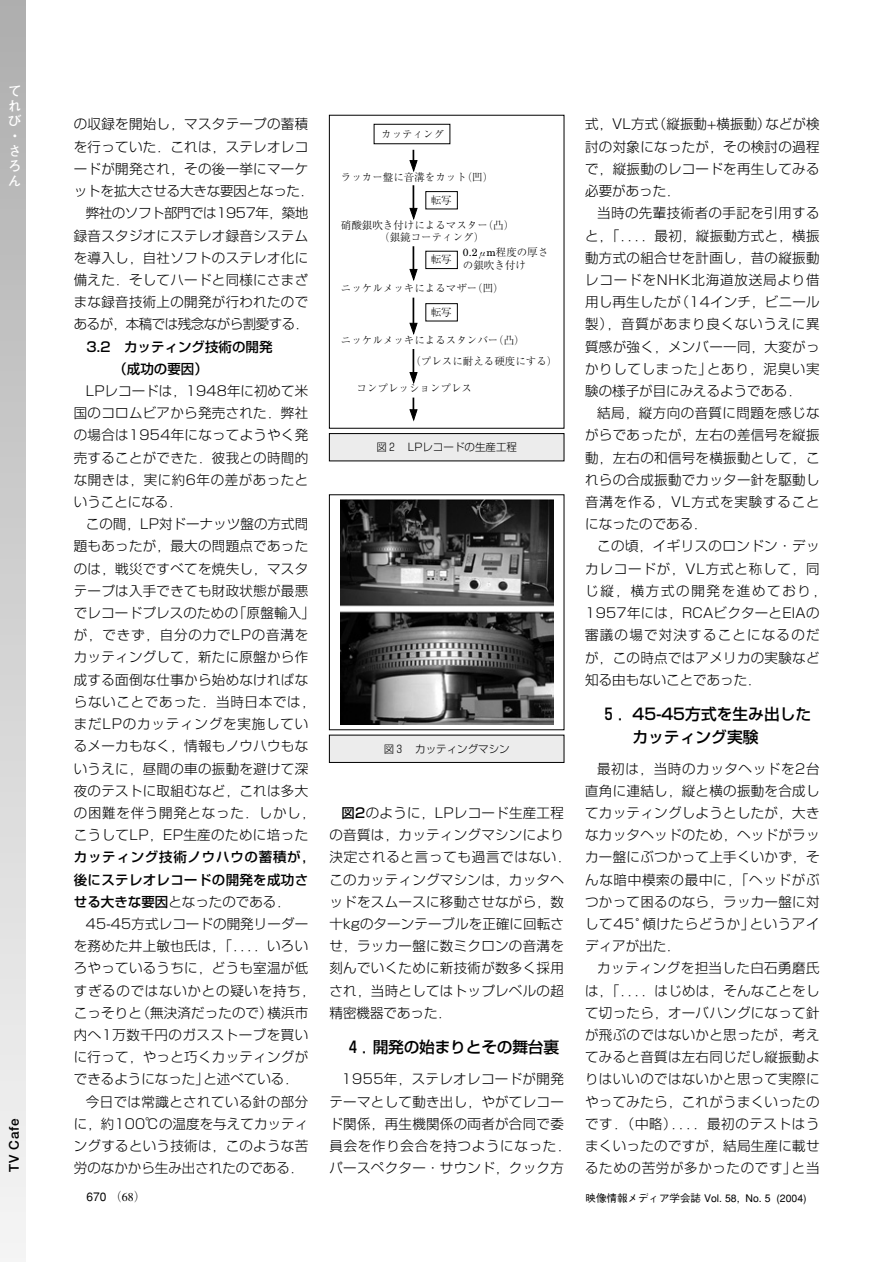
<style>
.page{position:relative;width:893px;height:1262px;background:#fff}
.page>*{position:absolute;margin:0;border:0;box-sizing:border-box;transform-origin:0 0}
.t1{font:500 15.75px/23.7px "Shin Go";color:#000}
.t2{font:300 13.5px/22.2px "Shin Go";letter-spacing:.02em;color:#000;text-align:justify}
.t3{font:500 13.5px/22.2px "Shin Go";letter-spacing:.02em;color:#000}
.t4{font:500 13.5px/22.2px "Shin Go";color:#000}
.t5{font:700 13.5px/15px "Futo Go B101";color:#fff;text-align:justify}
.t6{font:700 13.5px "Futo Go B101";letter-spacing:.055em;color:#000}
.t7{font:300 12px "Ryumin";color:#000}
.t8{font:300 10.5px/20.7px "Ryumin";color:#000}
.t9{font:500 10.5px "Gothic BBB";color:#000}
.t10{font:300 10.5px "Shin Go";color:#000}
.s1{font-weight:300}
.s2{font-family:"New Century Schlbk";font-weight:400}
.s3{font-weight:500}
.s4{font-family:"Gothic BBB";font-weight:500}
</style>
<div class="page">
<div style="left:0;top:0;width:26px;height:1262px;background:linear-gradient(to bottom,#aeaeae,#f5f5f5)"></div>
<img style="left:340px;top:500px;width:213px;height:224px">
<div style="left:329px;top:735px;width:235px;height:27px;background:#ececec"></div>
<div style="left:329px;top:734px;width:235px;height:29px;border:1px solid #000"></div>
<hr style="left:412px;top:349px;width:2px;height:28px;background:#000">
<svg style="left:410px;top:397px;width:7px;height:23px"></svg>
<svg style="left:410px;top:372px;width:7px;height:11px"></svg>
<svg style="left:373px;top:124px;width:85px;height:210px"></svg>
<div style="left:329px;top:433px;width:235px;height:28px;background:#ececec"></div>
<div style="left:329px;top:433px;width:235px;height:28px;border:1px solid #000"></div>
<p class="t5" style="left:8px;top:85px;width:15px">てれび・さろん</p>
<p class="t6" style="left:9px;top:1172px;width:55px;rotate:-90deg">TV Cafe</p>
<p class="t2" style="left:74px;top:115px;width:241px;text-align:center">の収録を開始し，マスタテープの蓄積を行っていた．これは，ステレオレコードが開発され，その後一挙にマーケットを拡大させる大きな要因となった．弊社のソフト部門では1957年，築地<br>録音スタジオにステレオ録音システムを導入し，自社ソフトのステレオ化に備えた．そしてハードと同様にさまざまな録音技術上の開発が行われたのであるが，本稿では残念ながら割愛する．</p>
<p class="t4" style="left:113px;top:337px;width:161px;text-indent:-27px">3.2 カッティング技術の開発（成功の要因）</p>
<p class="t2" style="left:74px;top:381px;width:236px;text-indent:12px">LPレコードは，1948年に初めて米国のコロムビアから発売された．弊社の場合は1954年になってようやく発売することができた．彼我との時間的な開きは，実に約6年の差があったということになる．</p>
<p class="t2" style="left:74px;top:515px;width:243px;text-align:center">この間，LP対ドーナッツ盤の方式問<br>題もあったが，最大の問題点であったのは，戦災ですべてを焼失し，マスタテープは入手できても財政状態が最悪でレコードプレスのための「原盤輸入」が，できず，自分の力でLPの音溝をカッティングして，新たに原盤から作成する面倒な仕事から始めなければならないことであった．当時日本では，まだLPのカッティングを実施しているメーカもなく，情報もノウハウもないうえに，昼間の車の振動を避けて深夜のテストに取組むなど，これは多大の困難を伴う開発となった．しかし，こうしてLP，EP生産のために培った</p>
<p class="t3" style="left:74px;top:847px;width:243px">カッティング技術ノウハウの蓄積が，後にステレオレコードの開発を成功させる大きな要因<span class="s1">となったのである．</span></p>
<p class="t2" style="left:74px;top:914px;width:243px;text-align:left;text-indent:12px">45-45方式レコードの開発リーダーを務めた井上敏也氏は，「．．．．いろいろやっているうちに，どうも室温が低すぎるのではないかとの疑いを持ち，こっそりと（無決済だったので）横浜市内へ1万数千円のガスストーブを買いに行って，やっと巧くカッティングができるようになった」と述べている．</p>
<p class="t2" style="left:74px;top:1092px;width:236px;text-indent:12px">今日では常識とされている針の部分に，約100℃の温度を与えてカッティングするという技術は，このような苦労のなかから生み出されたのである．</p>
<p class="t8" style="left:381px;top:125px;width:65px">カッティング</p>
<p class="t8" style="left:341px;top:168px;width:154px">ラッカー盤に音溝をカット（凹）</p>
<p class="t8" style="left:431px;top:191px;width:22px">転写</p>
<p class="t8" style="left:341px;top:216px;width:175px">硝酸銀吹き付けによるマスター（凸）</p>
<p class="t8" style="left:379px;top:228px;width:106px">（銀鏡コーティング）</p>
<p class="t8" style="left:431px;top:250px;width:22px">転写</p>
<p class="t8" style="left:463px;top:247px;width:87px;line-height:12.8px"><span class="s2">0.2</span>μ<span class="s2">m</span>程度の厚さの銀吹き付け</p>
<p class="t8" style="left:341px;top:279px;width:164px">ニッケルメッキによるマザー（凹）</p>
<p class="t8" style="left:431px;top:303px;width:22px">転写</p>
<p class="t8" style="left:410px;top:331px;width:148px;text-indent:-69px">ニッケルメッキによるスタンバー（凸）<br>（プレスに耐える硬度にする）</p>
<p class="t8" style="left:356px;top:379px;width:117px">コンプレッションプレス</p>
<p class="t10" style="left:376px;top:443px;width:142px">図２　LPレコードの生産工程</p>
<p class="t10" style="left:383px;top:744px;width:127px">図３　カッティングマシン</p>
<p class="t2" style="left:329px;top:803px;width:243px;text-align:left;text-indent:12px"><span class="s3">図2</span>のように，LPレコード生産工程の音質は，カッティングマシンにより決定されると言っても過言ではない．このカッティングマシンは，カッタヘッドをスムースに移動させながら，数十kgのターンテーブルを正確に回転させ，ラッカー盤に数ミクロンの音溝を刻んでいくために新技術が数多く採用され，当時としてはトップレベルの超精密機器であった．</p>
<p class="t1" style="left:345px;top:1036px;width:215px">４．開発の始まりとその舞台裏</p>
<p class="t2" style="left:329px;top:1070px;width:243px;text-align:center">1955年，ステレオレコードが開発<br>テーマとして動き出し，やがてレコード関係，再生機関係の両者が合同で委員会を作り会合を持つようになった．パースペクター・サウンド，クック方</p>
<p class="t2" style="left:585px;top:115px;width:236px">式，VL方式（縦振動+横振動）などが検討の対象になったが，その検討の過程で，縦振動のレコードを再生してみる必要があった．</p>
<p class="t2" style="left:585px;top:204px;width:236px;text-indent:12px">当時の先輩技術者の手記を引用すると，「．．．．最初，縦振動方式と，横振動方式の組合せを計画し，昔の縦振動レコードをNHK北海道放送局より借用し再生したが（14インチ，ビニール製），音質があまり良くないうえに異質感が強く，メンバー一同，大変がっかりしてしまった」とあり，泥臭い実験の様子が目にみえるようである．</p>
<p class="t2" style="left:585px;top:404px;width:236px;text-indent:12px">結局，縦方向の音質に問題を感じながらであったが，左右の差信号を縦振動，左右の和信号を横振動として，これらの合成振動でカッター針を駆動し音溝を作る，VL方式を実験することになったのである．</p>
<p class="t2" style="left:585px;top:537px;width:243px;text-align:left;text-indent:12px">この頃，イギリスのロンドン・デッカレコードが，VL方式と称して，同じ縦，横方式の開発を進めており，<br>1957年には，RCAビクターとEIAの審議の場で対決することになるのだが，この時点ではアメリカの実験など知る由もないことであった．</p>
<p class="t1" style="left:632px;top:703px;width:180px;text-indent:-32px">５．45-45方式を生み出したカッティング実験</p>
<p class="t2" style="left:585px;top:759px;width:236px;text-indent:12px">最初は，当時のカッタヘッドを2台直角に連結し，縦と横の振動を合成してカッティングしようとしたが，大きなカッタヘッドのため，ヘッドがラッカー盤にぶつかって上手くいかず，そんな暗中模索の最中に，「ヘッドがぶつかって困るのなら，ラッカー盤に対して45ﾟ傾けたらどうか」というアイディアが出た．</p>
<p class="t2" style="left:585px;top:959px;width:236px;text-indent:12px">カッティングを担当した白石勇磨氏は，「．．．．はじめは，そんなことをして切ったら，オーバハングになって針が飛ぶのではないかと思ったが，考えてみると音質は左右同じだし縦振動よりはいいのではないかと思って実際にやってみたら，これがうまくいったのです．（中略）．．．．最初のテストはうまくいったのですが，結局生産に載せるための苦労が多かったのです」と当</p>
<p class="t7" style="left:87px;top:1192px;width:61px"><span class="s4">670</span> （68）</p>
<p class="t9" style="left:585px;top:1194px;width:223px">映像情報メディア学会誌 Vol. 58, No. 5 (2004)</p>
</div>
